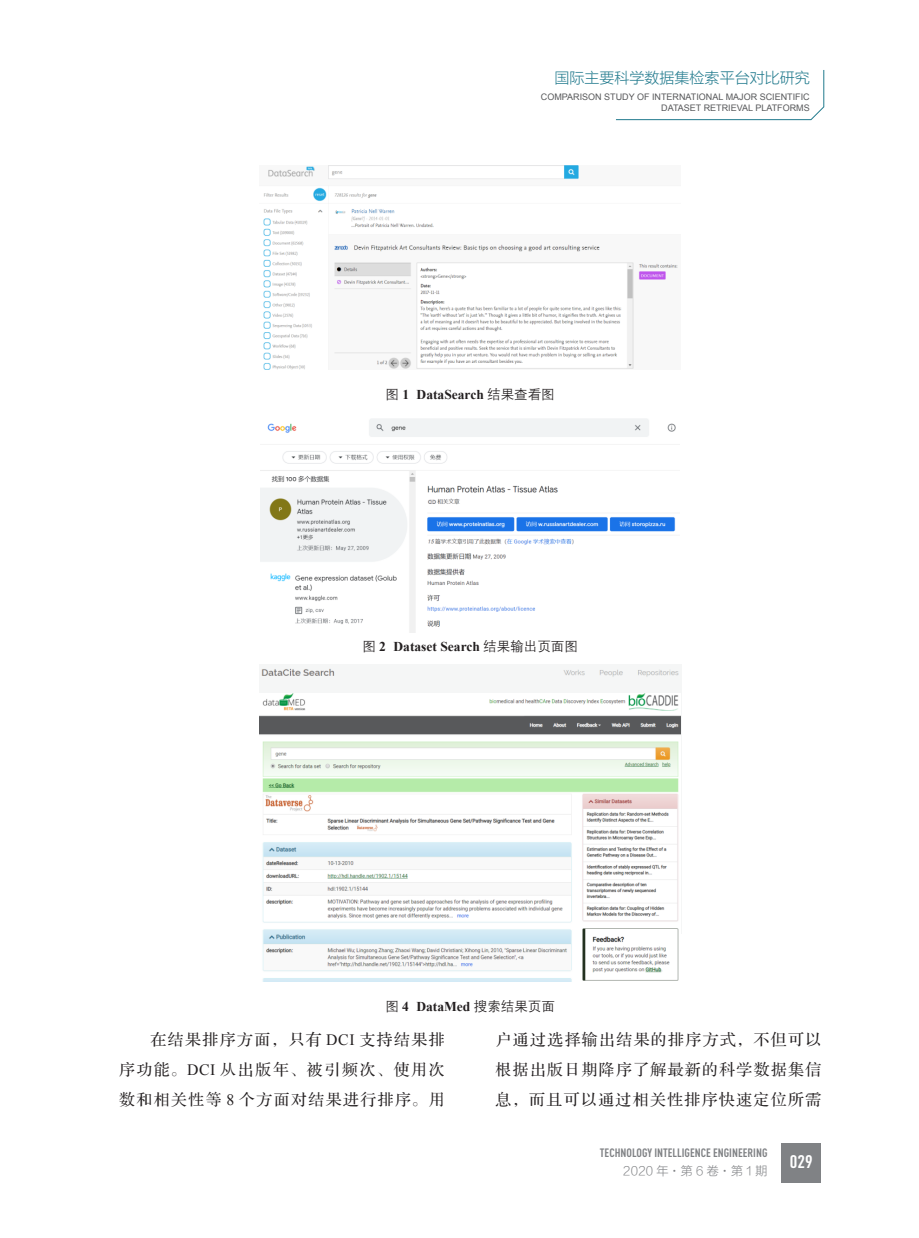
<style>
.page{position:relative;width:919px;height:1238px;background:#fff}
.page>*{position:absolute;margin:0;border:0;box-sizing:border-box;transform-origin:0 0}
.t1{font:15.75px/30px "FZS3 K GBK1 0";letter-spacing:.095em;color:#231f20;text-align:justify}
.t2{font:15px "FZLTXHJW GB1 0";color:#217a8d}
.t3{font:700 13.5px "Times New Roman";color:#231f20}
.t4{font:700 12px "DIN Cond";color:#808285}
.t5{font:12px "FZLTXHJW GB1 0";letter-spacing:.02em;color:#808285}
.t6{font:9px/10.8px "Arial";color:#57585a;text-align:right}
.s1{font-family:"FZZDXK GBK1 0";font-weight:400}
.s2{font-family:"Times New Roman"}
.s3{font-family:"FZSYJW GB1 0"}
</style>
<div class="page">
<div style="left:781px;top:1142px;width:40px;height:40px;background:#808285"></div>
<svg style="left:616px;top:70px;width:208px;height:50px"></svg>
<img style="left:263px;top:165px;width:415px;height:204px">
<img style="left:260px;top:419px;width:416px;height:213px">
<img style="left:259px;top:668px;width:422px;height:67px">
<img style="left:260px;top:694px;width:420px;height:287px">
<p class="t2" style="left:554px;top:70px;width:256px">国际主要科学数据集检索平台对比研究</p>
<p class="t6" style="left:541px;top:91px;width:270px">COMPARISON STUDY OF INTERNATIONAL MAJOR SCIENTIFIC<br>DATASET RETRIEVAL PLATFORMS</p>
<p class="t3" style="left:385px;top:384px;width:171px"><span class="s1">图</span> 1 DataSearch <span class="s1">结果查看图</span></p>
<p class="t3" style="left:362px;top:636px;width:217px"><span class="s1">图</span> 2 Dataset Search <span class="s1">结果输出页面图</span></p>
<p class="t3" style="left:385px;top:996px;width:171px"><span class="s1">图</span> 4 DataMed <span class="s1">搜索结果页面</span></p>
<p class="t1" style="left:119px;top:1025px;width:327px;text-indent:31px">在结果排序方面，只有 <span class="s2">DCI</span> 支持结果排序功能。<span class="s2">DCI</span> 从出版年、被引频次、使用次数和相关性等 <span class="s2">8</span> 个方面对结果进行排序。用</p>
<p class="t1" style="left:495px;top:1025px;width:327px">户通过选择输出结果的排序方式，不但可以根据出版日期降序了解最新的科学数据集信息，而且可以通过相关性排序快速定位所需</p>
<p class="t4" style="left:600px;top:1145px;width:169px">TECHNOLOGY INTELLIGENCE ENGINEERING</p>
<p class="t5" style="left:623px;top:1164px;width:191px">2020 年<span class="s3">·</span>第6卷<span class="s3">·</span>第 1 期 <sup>029</sup></p>
</div>
